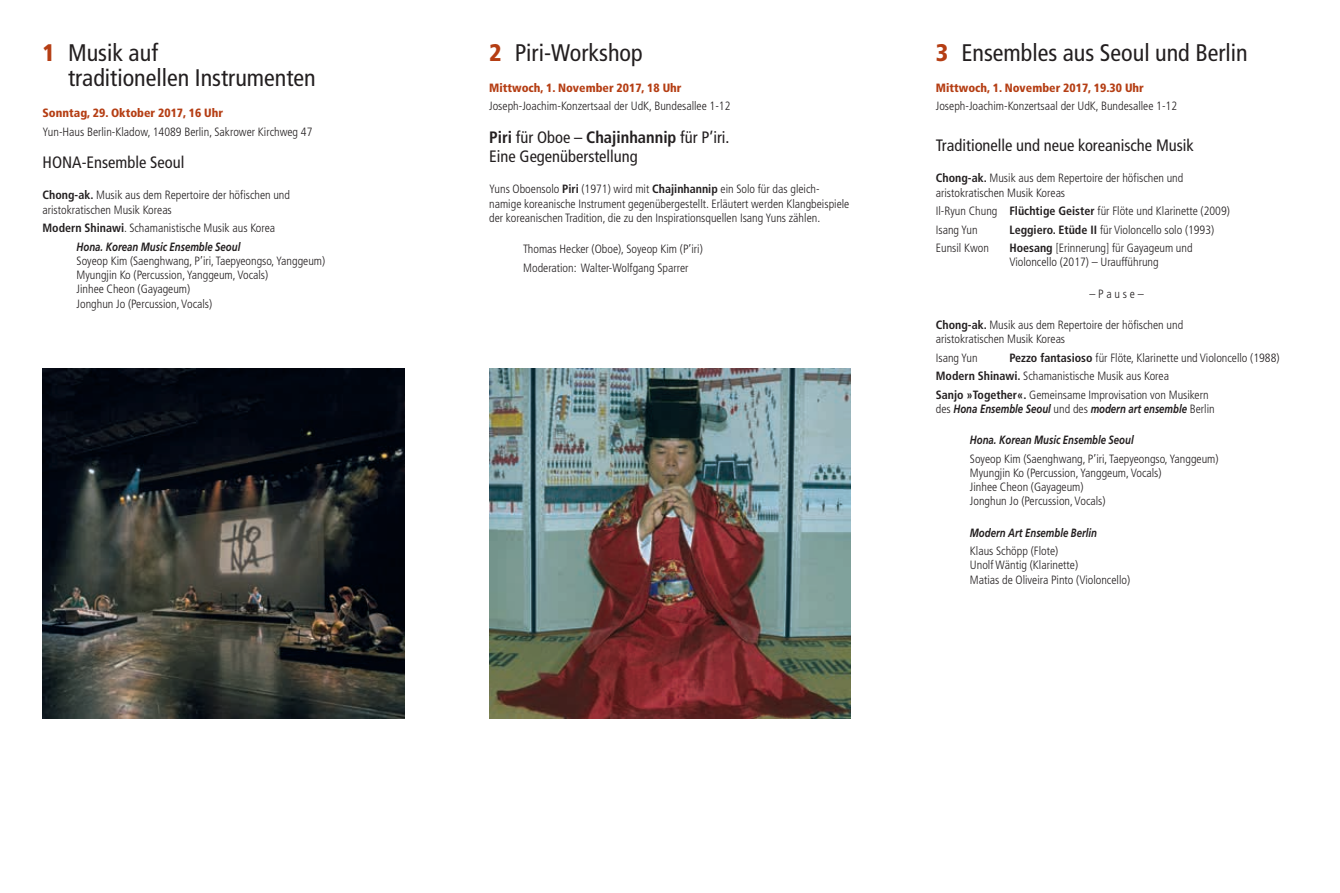
<style>
.page{position:relative;width:1340px;height:893px;background:#fff}
.page>*{position:absolute;margin:0;border:0;box-sizing:border-box;transform-origin:0 0}
.t1{font:condensed 24px/25.5px "Frutiger";color:#231f20}
.t2{font:condensed 16.5px/19.5px "Frutiger";color:#231f20}
.t3{font:300 condensed 12px/14.2px "Frutiger";color:#231f20}
.t4{font:italic 700 12px "Frutiger";color:#231f20;scale:.8 1}
.t5{font:900 condensed 12px "Frutiger";color:#b53e14}
.s1{font-weight:900;color:#b53e14}
.s2{font-weight:700}
.s3{font-weight:700;font-style:italic;font-stretch:normal}
.s4{font-weight:300;font-style:normal;font-stretch:condensed}
</style>
<div class="page">
<img style="left:43px;top:368px;width:361px;height:351px">
<img style="left:489px;top:368px;width:361px;height:351px">
<h1 class="t1" style="left:68px;top:40px;width:249px;text-indent:-25px"><span class="s1">1</span> Musik auf<br>traditionellen Instrumenten</h1>
<p class="t5" style="left:43px;top:106px;width:182px">Sonntag, 29. Oktober 2017, 16 Uhr</p>
<p class="t3" style="left:43px;top:125px;width:271px">Yun-Haus Berlin-Kladow, 14089 Berlin, Sakrower Kirchweg 47</p>
<h2 class="t2" style="left:43px;top:153px;width:143px">HONA-Ensemble Seoul</h2>
<p class="t3" style="left:43px;top:188px;width:249px"><span class="s2">Chong-ak.</span> Musik aus dem Repertoire der höfischen und aristokratischen Musik Koreas</p>
<p class="t3" style="left:43px;top:219px;width:234px;line-height:18.5px;text-align:center"><span class="s2">Modern Shinawi</span>. Schamanistische Musik aus Korea<br><span class="s3">Hona. Korean Music Ensemble Seoul</span></p>
<p class="t3" style="left:77px;top:254px;width:250px">Soyeop Kim (Saenghwang, P’iri, Taepyeongso, Yanggeum)<br>Myungjin Ko (Percussion, Yanggeum, Vocals)<br>Jinhee Cheon (Gayageum)<br>Jonghun Jo (Percussion, Vocals)</p>
<h1 class="t1" style="left:489px;top:40px;width:155px"><span class="s1">2</span> Piri-Workshop</h1>
<p class="t5" style="left:489px;top:80px;width:194px">Mittwoch, 1. November 2017, 18 Uhr</p>
<p class="t3" style="left:489px;top:99px;width:243px">Joseph-Joachim-Konzertsaal der UdK, Bundesallee 1-12</p>
<h2 class="t2" style="left:489px;top:127px;width:242px"><span class="s2">Piri</span> für Oboe – <span class="s2">Chajinhannip</span> für P’iri.<br>Eine Gegenüberstellung</h2>
<p class="t3" style="left:489px;top:182px;width:361px">Yuns Oboensolo <span class="s2">Piri</span> (1971) wird mit <span class="s2">Chajinhannip</span> ein Solo für das gleich&shy;namige koreanische Instrument gegenübergestellt. Erläutert werden Klangbeispiele der koreanischen Tradition, die zu den Inspirationsquellen Isang Yuns zählen.</p>
<p class="t3" style="left:523px;top:240px;width:181px;line-height:18.5px">Thomas Hecker (Oboe), Soyeop Kim (P’iri)<br>Moderation: Walter-Wolfgang Sparrer</p>
<h1 class="t1" style="left:935px;top:40px;width:313px"><span class="s1">3</span> Ensembles aus Seoul und Berlin</h1>
<p class="t5" style="left:935px;top:80px;width:209px">Mittwoch, 1. November 2017, 19.30 Uhr</p>
<p class="t3" style="left:935px;top:99px;width:243px">Joseph-Joachim-Konzertsaal der UdK, Bundesallee 1-12</p>
<h2 class="t2" style="left:935px;top:136px;width:259px">Traditionelle und neue koreanische Musik</h2>
<p class="t3" style="left:935px;top:171px;width:249px"><span class="s2">Chong-ak.</span> Musik aus dem Repertoire der höfischen und aristokratischen Musik Koreas</p>
<p class="t3" style="left:935px;top:202px;width:295px;line-height:18.5px">Il-Ryun Chung <span class="s2">Flüchtige Geister</span> für Flöte und Klarinette (2009)<br>Isang Yun</p>
<p class="t3" style="left:1009px;top:222px;width:206px"><span class="s2">Leggiero. Etüde II</span> für Violoncello solo (1993)</p>
<p class="t3" style="left:935px;top:241px;width:55px">Eunsil Kwon</p>
<p class="t3" style="left:1009px;top:241px;width:185px"><span class="s2">Hoesang</span> [Erinnerung] für Gayageum und<br>Violoncello (2017) – Uraufführung</p>
<p class="t3" style="left:1089px;top:286px;width:56px">– P a u s e –</p>
<p class="t3" style="left:935px;top:318px;width:249px"><span class="s2">Chong-ak.</span> Musik aus dem Repertoire der höfischen und aristokratischen Musik Koreas</p>
<p class="t3" style="left:935px;top:350px;width:43px">Isang Yun</p>
<p class="t3" style="left:935px;top:348px;width:345px;line-height:18.5px;text-indent:74px"><span class="s2">Pezzo fantasioso</span> für Flöte, Klarinette und Violoncello (1988)<br><span class="s2">Modern Shinawi.</span> Schamanistische Musik aus Korea<br><span class="s2">Sanjo »Together«.</span> Gemeinsame Improvisation von Musikern</p>
<p class="t4" style="left:935px;top:402px;width:350px"><span class="s4">des</span> Hona Ensemble Seoul <span class="s4">und des</span> modern art ensemble <span class="s4">Berlin</span></p>
<p class="t4" style="left:969px;top:433px;width:206px">Hona. Korean Music Ensemble Seoul</p>
<p class="t3" style="left:969px;top:451px;width:250px">Soyeop Kim (Saenghwang, P’iri, Taepyeongso, Yanggeum)<br>Myungjin Ko (Percussion, Yanggeum, Vocals)<br>Jinhee Cheon (Gayageum)<br>Jonghun Jo (Percussion, Vocals)</p>
<p class="t4" style="left:969px;top:525px;width:160px">Modern Art Ensemble Berlin</p>
<p class="t3" style="left:969px;top:544px;width:162px">Klaus Schöpp (Flote)<br>Unolf Wäntig (Klarinette)<br>Matias de Oliveira Pinto (Violoncello)</p>
</div>
